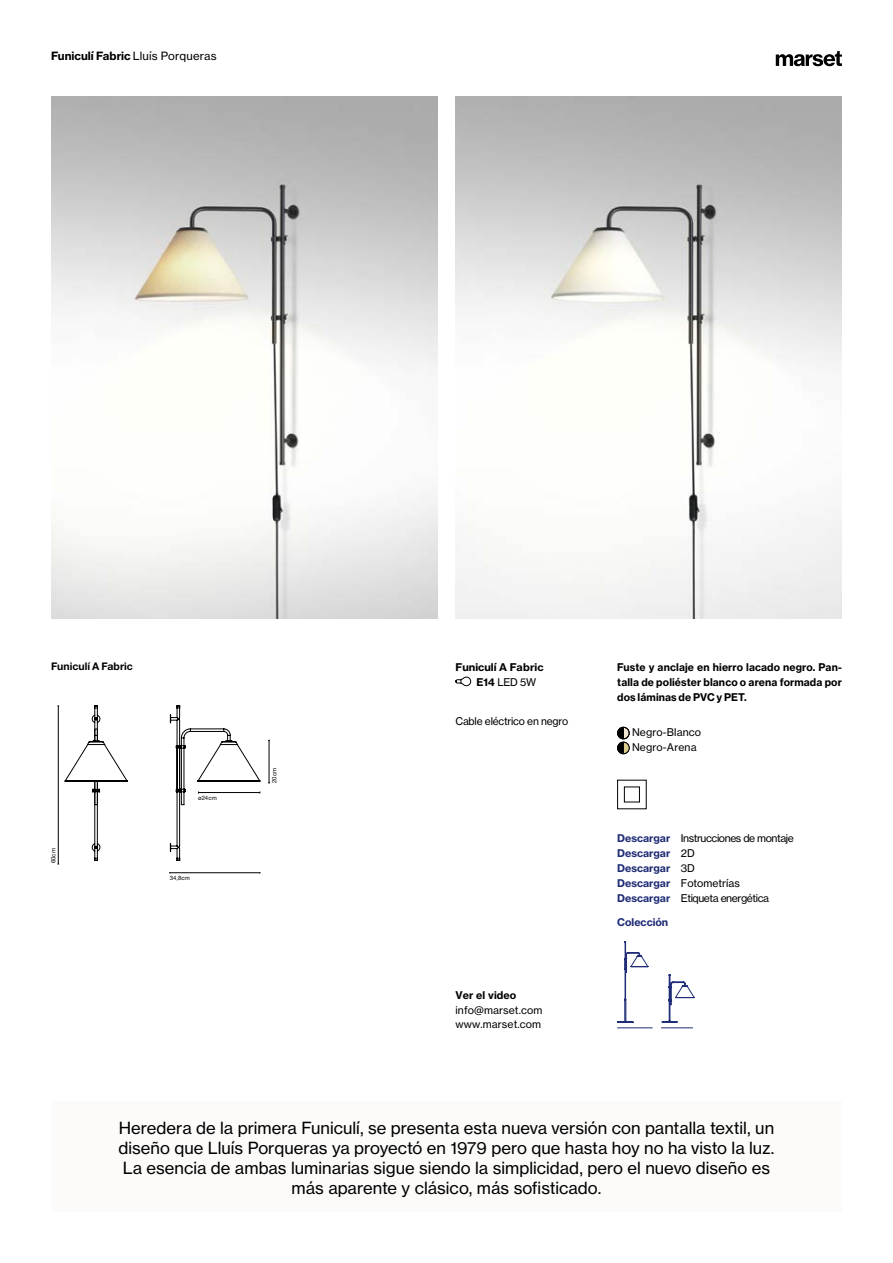
<style>
.page{position:relative;width:893px;height:1263px;background:#fff}
.page>*{position:absolute;margin:0;border:0;box-sizing:border-box;transform-origin:0 0}
.t1{font:16.5px/20.2px "N Haas Grotesk TX Pro 55 Rg";color:#000;text-align:center}
.t2{font:11.25px "N Haas Grotesk TX Pro 75 Bd";color:#000}
.t3{font:10.5px/15px "N Haas Grotesk TX Pro 75 Bd";letter-spacing:.01em;color:#000;text-align:justify}
.t4{font:10.5px/15px "N Haas Grotesk TX Pro 55 Rg";letter-spacing:-.04em;color:#000}
.t5{font:10.5px/13.5px "N Haas Grotesk TX Pro 55 Rg";letter-spacing:.01em;color:#000}
.t6{font:10.5px/15px "N Haas Grotesk TX Pro 75 Bd";color:#202d76}
.t7{font:10.5px "N Haas Grotesk TX Pro 55 Rg";letter-spacing:-.02em;color:#000}
.t8{font:700 10.5px "Helvetica Neue LT Std";letter-spacing:.005em;color:#000}
.t9{font:6px "Helvetica Neue LT Std";letter-spacing:.015em;color:#000}
.s1{font-family:"N Haas Grotesk TX Pro 55 Rg"}
.s2{font-family:"N Haas Grotesk TX Pro 75 Bd"}
.s3{font-family:"N Haas Grotesk TX Pro 75 Bd";color:#202d76}
.s4{font-family:"N Haas Grotesk TX Pro 55 Rg";color:#000}
</style>
<div class="page">
<div style="left:51px;top:1102px;width:791px;height:110px;background:#fcfbfa"></div>
<svg style="left:776px;top:51px;width:66px;height:15px"></svg>
<svg style="left:455px;top:677px;width:16px;height:9px"></svg>
<hr style="left:617px;top:1027px;width:35px;height:1px;background:#202d76">
<hr style="left:661px;top:1027px;width:32px;height:1px;background:#202d76">
<img style="left:51px;top:97px;width:386px;height:522px">
<img style="left:455px;top:97px;width:387px;height:522px">
<svg style="left:662px;top:974px;width:33px;height:49px"></svg>
<div style="left:617px;top:742px;width:12px;height:12px;border:1px solid #000;border-radius:50%"></div>
<div style="left:617px;top:727px;width:12px;height:12px;border:1px solid #000;border-radius:50%"></div>
<svg style="left:618px;top:727px;width:11px;height:27px"></svg>
<svg style="left:617px;top:941px;width:31px;height:82px"></svg>
<hr style="left:58px;top:706px;width:1px;height:158px;background:#000">
<hr style="left:170px;top:872px;width:90px;height:1px;background:#000">
<svg style="left:65px;top:705px;width:196px;height:156px"></svg>
<hr style="left:269px;top:740px;width:1px;height:43px;background:#000">
<div style="left:624px;top:787px;width:16px;height:15px;border:1px solid #000"></div>
<p class="t2" style="left:51px;top:49px;width:167px">Funiculí Fabric <span class="s1">Lluís Porqueras</span></p>
<p class="t8" style="left:51px;top:660px;width:83px">Funiculí A Fabric</p>
<p class="t9" style="left:50px;top:863px;width:17px;rotate:-90deg">60cm</p>
<p class="t9" style="left:198px;top:794px;width:20px">ø24cm</p>
<p class="t9" style="left:170px;top:874px;width:22px">34,8cm</p>
<p class="t9" style="left:271px;top:783px;width:17px;rotate:-90deg">20cm</p>
<p class="t3" style="left:455px;top:660px;width:90px">Funiculí A Fabric</p>
<p class="t7" style="left:476px;top:676px;width:61px"><span class="s2">E14</span> LED 5W</p>
<p class="t7" style="left:455px;top:715px;width:114px">Cable eléctrico en negro</p>
<p class="t3" style="left:455px;top:988px;width:62px">Ver el video</p>
<p class="t5" style="left:455px;top:1003px;width:88px">info@marset.com www.marset.com</p>
<p class="t3" style="left:617px;top:660px;width:226px">Fuste y anclaje en hierro lacado negro. Pan&shy;talla de poliéster blanco o arena formada por dos láminas de PVC y PET.</p>
<p class="t5" style="left:632px;top:725px;width:71px;line-height:15px">Negro-Blanco<br>Negro-Arena</p>
<p class="t4" style="left:617px;top:831px;width:178px"><span class="s3">Descargar</span> Instrucciones de montaje</p>
<p class="t6" style="left:617px;top:846px;width:79px">Descargar <span class="s4">2D<br></span>Descargar <span class="s4">3D</span></p>
<p class="t4" style="left:617px;top:876px;width:153px"><span class="s3">Descargar</span> Fotometrías<br><span class="s3">Descargar</span> Etiqueta energética</p>
<p class="t6" style="left:617px;top:915px;width:53px">Colección</p>
<p class="t1" style="left:119px;top:1117px;width:657px">Heredera de la primera Funiculí, se presenta esta nueva versión con pantalla textil, un diseño que Lluís Porqueras ya proyectó en 1979 pero que hasta hoy no ha visto la luz.<br>La esencia de ambas luminarias sigue siendo la simplicidad, pero el nuevo diseño es más aparente y clásico, más sofisticado.</p>
</div>
